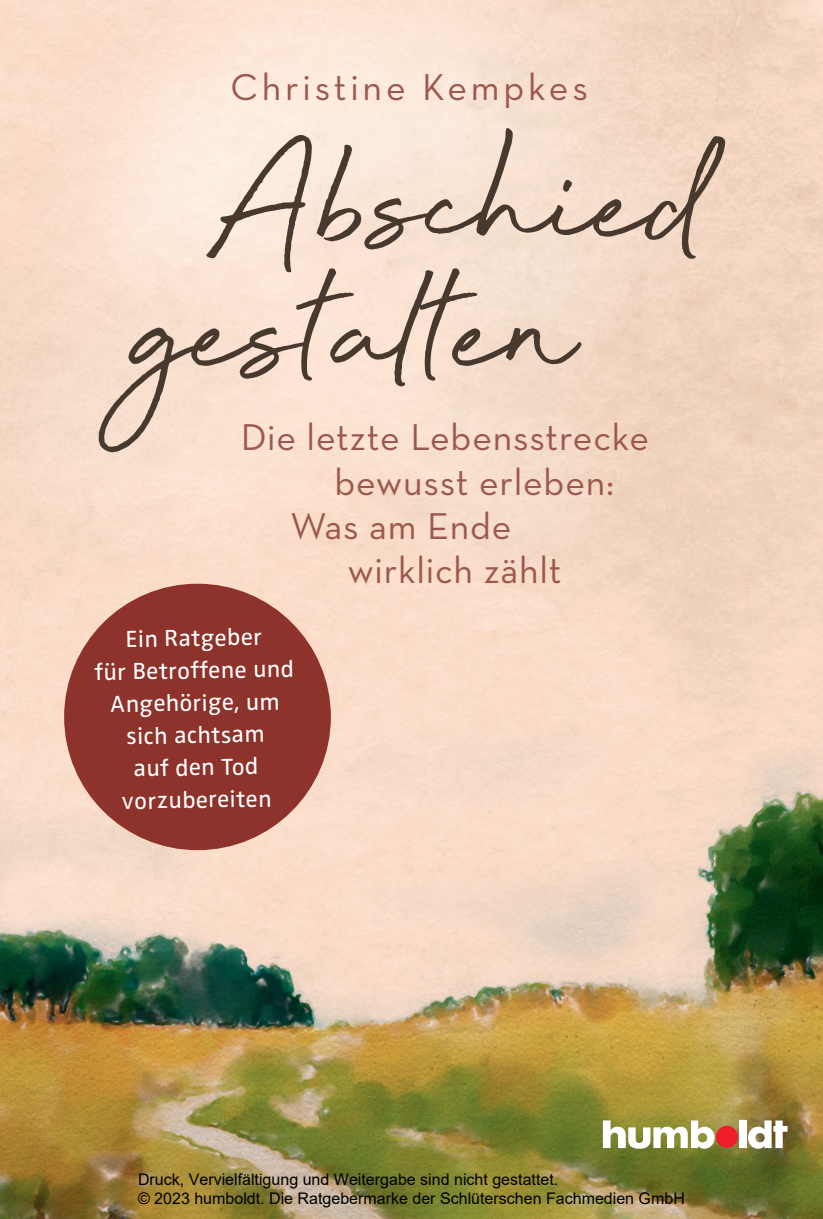
<style>
.page{position:relative;width:823px;height:1219px;background:#fff}
.page>*{position:absolute;margin:0;border:0;box-sizing:border-box;transform-origin:0 0}
._00_U4_Fließtext{font:190px "Beyond Infinity";color:#48392f}
._00_U4_Fließtext-2{font:38px "Neutra Text";letter-spacing:.02em;color:#9b584f}
._00_U4_Fließtext-3{font:38px "Neutra Text";letter-spacing:.1em;color:#9b584f}
._00_U4_Fließtext-4{font:24px "Zwo Pro";color:#fff}
.t1{font:16px/19.2px "Arial";color:#000}
</style>
<div class="page">
<img style="left:0;top:0;width:822px;height:1219px">
<div style="left:64px;top:584px;width:267px;height:266px;background:#8d332b;border-radius:50%"></div>
<div style="left:715px;top:1126px;width:22px;height:22px;background:#ee1d2a;border-radius:50%"></div>
<svg style="left:602px;top:1120px;width:112px;height:29px"></svg>
<div style="left:739px;top:1120px;width:7px;height:28px;background:#fff"></div>
<svg style="left:747px;top:1120px;width:40px;height:29px"></svg>
<p class="_00_U4_Fließtext-3" style="left:230px;top:64px;width:359px">Christine Kempkes</p>
<p class="_00_U4_Fließtext" style="left:205px;top:103px;width:507px">Abschied</p>
<p class="_00_U4_Fließtext" style="left:134px;top:232px;width:441px">gestalten</p>
<p class="_00_U4_Fließtext-2" style="left:241px;top:414px;width:409px">Die letzte Lebensstrecke</p>
<p class="_00_U4_Fließtext-2" style="left:334px;top:459px;width:281px">bewusst erleben:</p>
<p class="_00_U4_Fließtext-2" style="left:290px;top:503px;width:222px">Was am Ende</p>
<p class="_00_U4_Fließtext-2" style="left:347px;top:547px;width:215px">wirklich zählt</p>
<p class="_00_U4_Fließtext-4" style="left:125px;top:625px;width:137px;rotate:-1deg">Ein Ratgeber</p>
<p class="_00_U4_Fließtext-4" style="left:94px;top:658px;width:201px;rotate:-1deg">für Betroffene und</p>
<p class="_00_U4_Fließtext-4" style="left:110px;top:690px;width:171px;rotate:-1deg">Angehörige, um</p>
<p class="_00_U4_Fließtext-4" style="left:126px;top:722px;width:139px;rotate:-1deg">sich achtsam</p>
<p class="_00_U4_Fließtext-4" style="left:133px;top:754px;width:126px;rotate:-1deg">auf den Tod</p>
<p class="_00_U4_Fließtext-4" style="left:121px;top:787px;width:151px;rotate:-1deg">vorzubereiten</p>
<p class="t1" style="left:138px;top:1170px;width:548px">Druck, Vervielfältigung und Weitergabe sind nicht gestattet.<br>© 2023 humboldt. Die Ratgebermarke der Schlüterschen Fachmedien GmbH</p>
</div>
